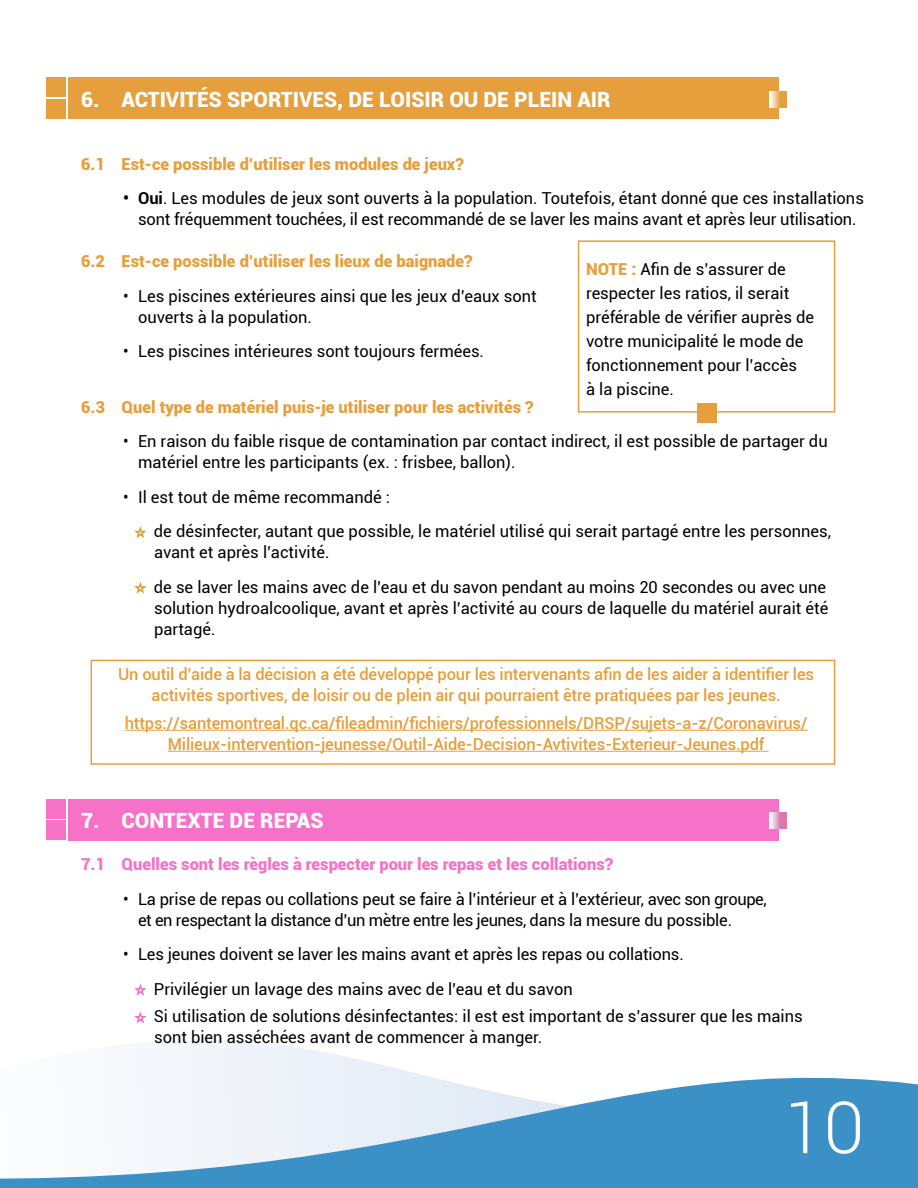
<style>
.page{position:relative;width:918px;height:1188px;background:#fff}
.page>*{position:absolute;margin:0;border:0;box-sizing:border-box;transform-origin:0 0}
.t1{font:300 72px "Roboto";color:#fff}
.t2{font:900 21px "Roboto";color:#fff}
.t3{font:16.5px/21px "Roboto";color:#000}
.t4{font:500 16.5px/21px "Roboto";letter-spacing:-.01em;color:#e59f3d;text-align:center}
.t5{font:900 16.5px "Roboto";color:#e59f3d}
.t6{font:900 16.5px "Roboto";color:#f672c8}
.s1{font-weight:700}
.s2{font-weight:900;color:#e59f3d}
</style>
<div class="page">
<div style="left:68px;top:78px;width:710px;height:41px;background:#e59f3d"></div>
<div style="left:46px;top:78px;width:20px;height:19px;background:#e59f3d"></div>
<div style="left:46px;top:99px;width:20px;height:20px;background:#e59f3d"></div>
<svg style="left:770px;top:91px;width:16px;height:17px"></svg>
<div style="left:578px;top:240px;width:257px;height:173px;border:2px solid #e59f3d"></div>
<div style="left:697px;top:403px;width:19px;height:19px;background:#e59f3d"></div>
<hr style="left:125px;top:730px;width:683px;height:1px;background:#e59f3d">
<hr style="left:168px;top:751px;width:601px;height:1px;background:#e59f3d">
<div style="left:91px;top:660px;width:744px;height:105px;border:2px solid #e59f3d"></div>
<div style="left:68px;top:799px;width:710px;height:41px;background:#f672c8"></div>
<div style="left:46px;top:799px;width:20px;height:20px;background:#f672c8"></div>
<div style="left:46px;top:821px;width:20px;height:19px;background:#f672c8"></div>
<svg style="left:770px;top:812px;width:16px;height:17px"></svg>
<svg style="left:0;top:1040px;width:918px;height:148px"></svg>
<p class="t2" style="left:81px;top:84px;width:531px">6. ACTIVITÉS SPORTIVES, DE LOISIR OU DE PLEIN AIR</p>
<p class="t5" style="left:81px;top:152px;width:384px">6.1 Est-ce possible d’utiliser les modules de jeux?</p>
<p class="t3" style="left:123px;top:187px;width:742px;text-align:center"><span class="s1">• Oui</span>. Les modules de jeux sont ouverts à la population. Toutefois, étant donné que ces installations sont fréquemment touchées, il est recommandé de se laver les mains avant et après leur utilisation.</p>
<p class="t5" style="left:81px;top:250px;width:393px">6.2 Est-ce possible d’utiliser les lieux de baignade?</p>
<p class="t3" style="left:138px;top:285px;width:400px;text-indent:-15px">• Les piscines extérieures ainsi que les jeux d’eaux sont ouverts à la population.</p>
<p class="t3" style="left:123px;top:340px;width:363px">• Les piscines intérieures sont toujours fermées.</p>
<p class="t5" style="left:81px;top:395px;width:454px">6.3 Quel type de matériel puis-je utiliser pour les activités ?</p>
<p class="t3" style="left:138px;top:430px;width:691px;text-indent:-15px">• En raison du faible risque de contamination par contact indirect, il est possible de partager du matériel entre les participants (ex. : frisbee, ballon).</p>
<p class="t3" style="left:154px;top:479px;width:679px;line-height:34.5px;text-indent:-31px">• Il est tout de même recommandé :<br>de désinfecter, autant que possible, le matériel utilisé qui serait partagé entre les personnes,</p>
<p class="t3" style="left:154px;top:534px;width:674px;line-height:34.5px">avant et après l’activité.<br>de se laver les mains avec de l’eau et du savon pendant au moins 20 secondes ou avec une</p>
<p class="t3" style="left:154px;top:597px;width:676px">solution hydroalcoolique, avant et après l’activité au cours de laquelle du matériel aurait été partagé.</p>
<p class="t3" style="left:586px;top:256px;width:230px;line-height:24px"><span class="s2">NOTE :</span> Afin de s’assurer de respecter les ratios, il serait préférable de vérifier auprès de votre municipalité le mode de fonctionnement pour l’accès<br>à la piscine.</p>
<p class="t4" style="left:118px;top:663px;width:697px">Un outil d’aide à la décision a été développé pour les intervenants afin de les aider à identifier les activités sportives, de loisir ou de plein air qui pourraient être pratiquées par les jeunes.</p>
<p class="t4" style="left:125px;top:712px;width:685px">https://santemontreal.qc.ca/fileadmin/fichiers/professionnels/DRSP/sujets-a-z/Coronavirus/<br>Milieux-intervention-jeunesse/Outil-Aide-Decision-Avtivites-Exterieur-Jeunes.pdf</p>
<p class="t2" style="left:81px;top:806px;width:244px">7. CONTEXTE DE REPAS</p>
<p class="t6" style="left:81px;top:853px;width:534px">7.1 Quelles sont les règles à respecter pour les repas et les collations?</p>
<p class="t3" style="left:138px;top:888px;width:630px;text-indent:-15px">• La prise de repas ou collations peut se faire à l’intérieur et à l’extérieur, avec son groupe, et en respectant la distance d’un mètre entre les jeunes, dans la mesure du possible.</p>
<p class="t3" style="left:154px;top:936px;width:531px;line-height:34.5px;text-indent:-31px">• Les jeunes doivent se laver les mains avant et après les repas ou collations.<br>Privilégier un lavage des mains avec de l’eau et du savon</p>
<p class="t3" style="left:154px;top:1005px;width:650px">Si utilisation de solutions désinfectantes: il est est important de s’assurer que les mains sont bien asséchées avant de commencer à manger.</p>
<h1 class="t1" style="left:784px;top:1078px;width:81px">10</h1>
</div>
